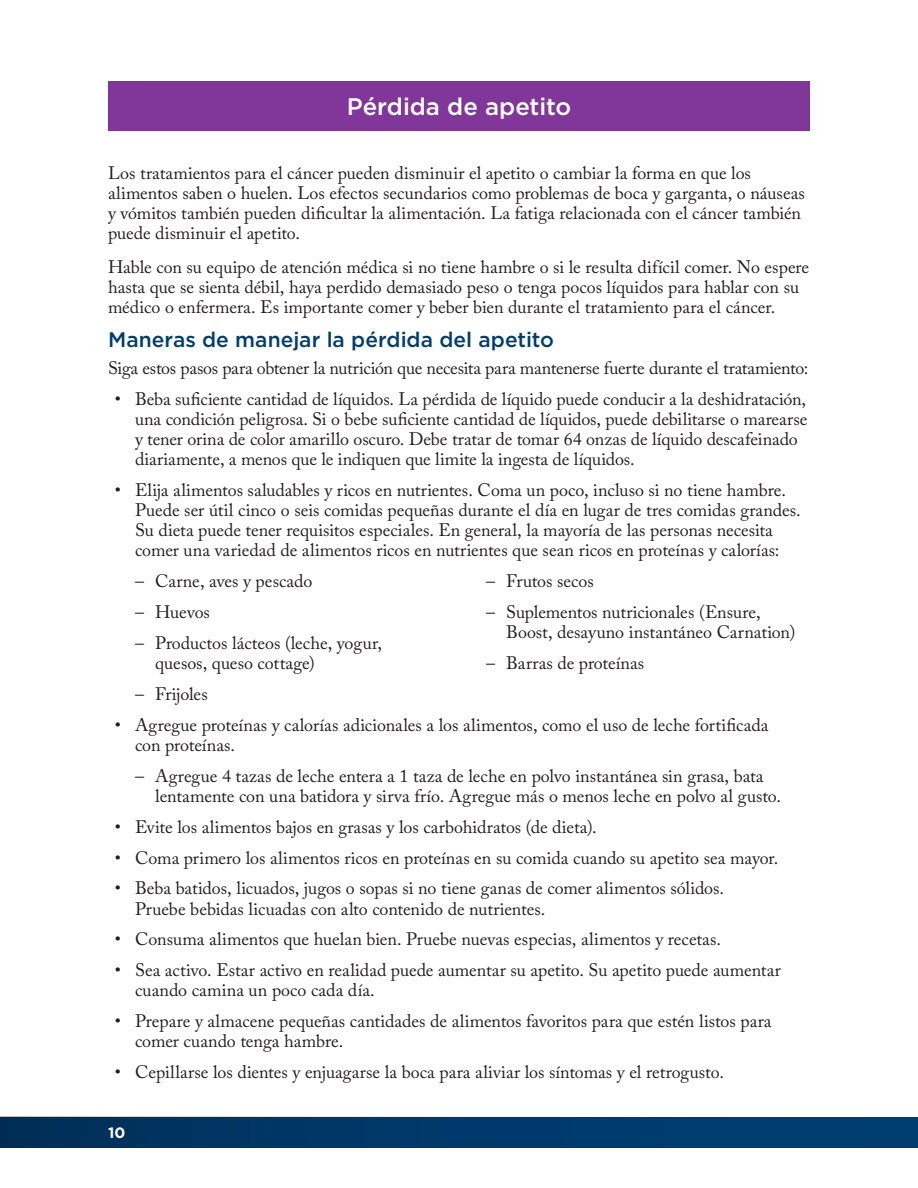
<style>
.page{position:relative;width:918px;height:1188px;background:#fff}
.page>*{position:absolute;margin:0;border:0;box-sizing:border-box;transform-origin:0 0}
.t1{font:500 24px "Gotham";letter-spacing:-.005em;color:#fff}
.Sub-header{font:500 21px "Gotham";color:#003d71}
.Body{font:18px/20.1px "Adobe Caslon Pro";letter-spacing:-.005em;color:#231f20}
.t2{font:700 15px "Gotham";color:#fff}
</style>
<div class="page">
<div style="left:0;top:1117px;width:918px;height:31px;background:linear-gradient(to right,#00305b,#003f76)"></div>
<div style="left:108px;top:81px;width:702px;height:50px;background:#813699"></div>
<p class="t1" style="left:347px;top:91px;width:226px">Pérdida de apetito</p>
<p class="Body" style="left:108px;top:163px;width:698px">Los tratamientos para el cáncer pueden disminuir el apetito o cambiar la forma en que los alimentos saben o huelen. Los efectos secundarios como problemas de boca y garganta, o náuseas y vómitos también pueden dificultar la alimentación. La fatiga relacionada con el cáncer también puede disminuir el apetito.</p>
<p class="Body" style="left:108px;top:257px;width:703px">Hable con su equipo de atención médica si no tiene hambre o si le resulta difícil comer. No espere hasta que se sienta débil, haya perdido demasiado peso o tenga pocos líquidos para hablar con su médico o enfermera. Es importante comer y beber bien durante el tratamiento para el cáncer.</p>
<p class="Sub-header" style="left:108px;top:326px;width:447px">Maneras de manejar la pérdida del apetito</p>
<p class="Body" style="left:108px;top:357px;width:702px">Siga estos pasos para obtener la nutrición que necesita para mantenerse fuerte durante el tratamiento:</p>
<p class="Body" style="left:135px;top:388px;width:674px;text-indent:-20px">• Beba suficiente cantidad de líquidos. La pérdida de líquido puede conducir a la deshidratación, una condición peligrosa. Si o bebe suficiente cantidad de líquidos, puede debilitarse o marearse y tener orina de color amarillo oscuro. Debe tratar de tomar 64 onzas de líquido descafeinado diariamente, a menos que le indiquen que limite la ingesta de líquidos.</p>
<p class="Body" style="left:135px;top:480px;width:667px;text-indent:-20px">• Elija alimentos saludables y ricos en nutrientes. Coma un poco, incluso si no tiene hambre.<br>Puede ser útil cinco o seis comidas pequeñas durante el día en lugar de tres comidas grandes.<br>Su dieta puede tener requisitos especiales. En general, la mayoría de las personas necesita comer una variedad de alimentos ricos en nutrientes que sean ricos en proteínas y calorías:</p>
<p class="Body" style="left:135px;top:571px;width:179px">– Carne, aves y pescado</p>
<p class="Body" style="left:135px;top:602px;width:77px">– Huevos</p>
<p class="Body" style="left:155px;top:633px;width:228px;text-indent:-20px">– Productos lácteos (leche, yogur, quesos, queso cottage)</p>
<p class="Body" style="left:135px;top:684px;width:74px">– Frijoles</p>
<p class="Body" style="left:486px;top:571px;width:109px">– Frutos secos</p>
<p class="Body" style="left:506px;top:602px;width:291px;text-indent:-20px">– Suplementos nutricionales (Ensure,<br>Boost, desayuno instantáneo Carnation)</p>
<p class="Body" style="left:486px;top:653px;width:160px">– Barras de proteínas</p>
<p class="Body" style="left:135px;top:714px;width:635px;text-indent:-20px">• Agregue proteínas y calorías adicionales a los alimentos, como el uso de leche fortificada con proteínas.</p>
<p class="Body" style="left:155px;top:765px;width:627px;text-indent:-20px">– Agregue 4 tazas de leche entera a 1 taza de leche en polvo instantánea sin grasa, bata lentamente con una batidora y sirva frío. Agregue más o menos leche en polvo al gusto.</p>
<p class="Body" style="left:115px;top:816px;width:483px">• Evite los alimentos bajos en grasas y los carbohidratos (de dieta).</p>
<p class="Body" style="left:115px;top:847px;width:665px">• Coma primero los alimentos ricos en proteínas en su comida cuando su apetito sea mayor.</p>
<p class="Body" style="left:135px;top:878px;width:591px;text-indent:-20px">• Beba batidos, licuados, jugos o sopas si no tiene ganas de comer alimentos sólidos.<br>Pruebe bebidas licuadas con alto contenido de nutrientes.</p>
<p class="Body" style="left:115px;top:929px;width:608px">• Consuma alimentos que huelan bien. Pruebe nuevas especias, alimentos y recetas.</p>
<p class="Body" style="left:135px;top:960px;width:647px;text-indent:-20px">• Sea activo. Estar activo en realidad puede aumentar su apetito. Su apetito puede aumentar cuando camina un poco cada día.</p>
<p class="Body" style="left:135px;top:1011px;width:638px;text-indent:-20px">• Prepare y almacene pequeñas cantidades de alimentos favoritos para que estén listos para comer cuando tenga hambre.</p>
<p class="Body" style="left:115px;top:1062px;width:611px">• Cepillarse los dientes y enjuagarse la boca para aliviar los síntomas y el retrogusto.</p>
<p class="t2" style="left:108px;top:1123px;width:19px">10</p>
</div>
